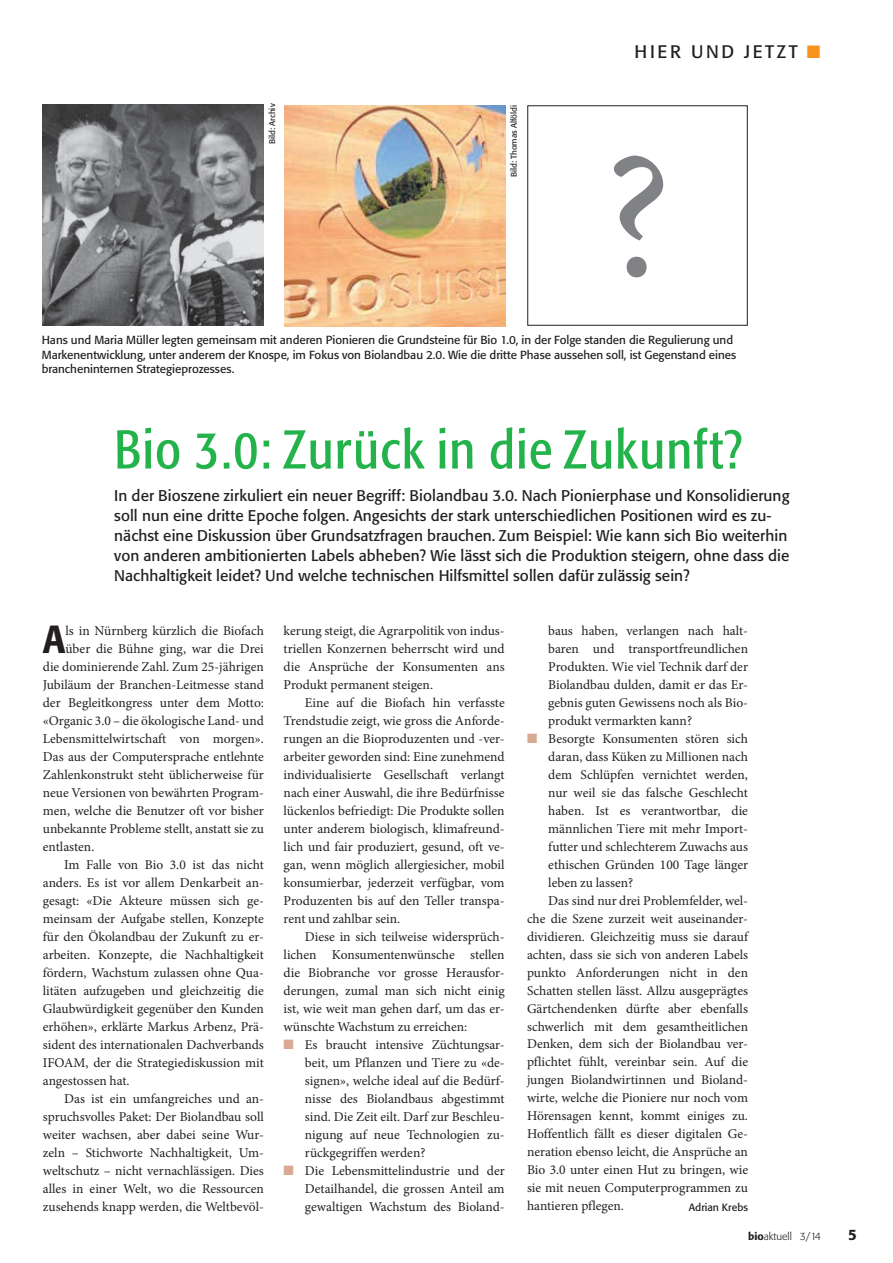
<style>
.page{position:relative;width:893px;height:1263px;background:#fff}
.page>*{position:absolute;margin:0;border:0;box-sizing:border-box;transform-origin:0 0}
.t1{font:179.85px "Minion Pro";color:#808285}
.t2{font:condensed 54px "Formata BQ";letter-spacing:.025em;color:#24b34b}
.t3{font:500 condensed 38.85px "Formata BQ";color:#231f20}
.t4{font:18px "Formata BQ";letter-spacing:.15em;color:#231f20}
.t5{font:15.3px/19.8px "Formata BQ";letter-spacing:.005em;color:#231f20}
.t6{font:500 15px "Formata BQ";color:#231f20}
.t7{font:13.5px/18px "Minion Pro";color:#231f20;text-align:justify}
.t8{font:11.55px/14.5px "Formata BQ";color:#231f20}
.t9{font:300 10.5px "Formata BQ";color:#231f20}
.t10{font:10.5px "Formata BQ";color:#231f20}
.t11{font:8.25px "Formata BQ";color:#231f20}
.s1{color:#f7931d}
.s2{color:#d8aa93}
.s3{font-weight:500}
</style>
<div class="page">
<img style="left:285px;top:105px;width:221px;height:221px">
<img style="left:43px;top:104px;width:221px;height:221px">
<div style="left:527px;top:105px;width:221px;height:221px;border:1px solid #231f20"></div>
<p class="t11" style="left:268px;top:144px;width:42px;rotate:-90deg">Bild: Archiv</p>
<p class="t11" style="left:510px;top:177px;width:74px;rotate:-90deg">Bild: Thomas Alföldi</p>
<h3 class="t4" style="left:635px;top:42px;width:187px">HIER UND JETZT <span class="s1">■</span></h3>
<h1 class="t1" style="left:603px;top:146px;width:70px">?</h1>
<p class="t8" style="left:42px;top:333px;width:696px">Hans und Maria Müller legten gemeinsam mit anderen Pionieren die Grundsteine für Bio 1.0, in der Folge standen die Regulierung und<br>Markenentwicklung, unter anderem der Knospe, im Fokus von Biolandbau 2.0. Wie die dritte Phase aussehen soll, ist Gegenstand eines brancheninternen Strategieprozesses.</p>
<h2 class="t2" style="left:114px;top:427px;width:630px">Bio 3.0: Zurück in die Zukunft?</h2>
<p class="t5" style="left:114px;top:487px;width:677px">In der Bioszene zirkuliert ein neuer Begriff: Biolandbau 3.0. Nach Pionierphase und Konsolidierung soll nun eine dritte Epoche folgen. Angesichts der stark unterschiedlichen Positionen wird es zu&shy;nächst eine Diskussion über Grundsatzfragen brauchen. Zum Beispiel: Wie kann sich Bio weiterhin von anderen ambitionierten Labels abheben? Wie lässt sich die Produktion steigern, ohne dass die Nachhaltigkeit leidet? Und welche technischen Hilfsmittel sollen dafür zulässig sein?</p>
<h3 class="t3" style="left:43px;top:626px;width:24px">A</h3>
<p class="t7" style="left:65px;top:623px;width:200px">ls in Nürnberg kürzlich die Biofach</p>
<p class="t7" style="left:65px;top:641px;width:200px">über die Bühne ging, war die Drei</p>
<p class="t7" style="left:43px;top:659px;width:223px">die dominierende Zahl. Zum 25-jährigen</p>
<p class="t7" style="left:43px;top:677px;width:223px">Jubiläum der Branchen-Leitmesse stand</p>
<p class="t7" style="left:43px;top:695px;width:223px">der Begleitkongress unter dem Motto:</p>
<p class="t7" style="left:43px;top:713px;width:223px">«Organic 3.0 – die ökologische Land- und</p>
<p class="t7" style="left:43px;top:731px;width:222px">Lebensmittelwirtschaft von morgen».</p>
<p class="t7" style="left:43px;top:749px;width:223px">Das aus der Computersprache entlehnte</p>
<p class="t7" style="left:43px;top:767px;width:222px">Zahlenkonstrukt steht üblicherweise für</p>
<p class="t7" style="left:43px;top:785px;width:223px">neue Versionen von bewährten Program-</p>
<p class="t7" style="left:43px;top:803px;width:223px">men, welche die Benutzer oft vor bisher</p>
<p class="t7" style="left:43px;top:821px;width:222px">unbekannte Probleme stellt, anstatt sie zu</p>
<p class="t7" style="left:43px;top:839px;width:53px">entlasten.</p>
<p class="t7" style="left:64px;top:857px;width:201px">Im Falle von Bio 3.0 ist das nicht</p>
<p class="t7" style="left:43px;top:875px;width:222px">anders. Es ist vor allem Denkarbeit an-</p>
<p class="t7" style="left:43px;top:893px;width:222px">gesagt: «Die Akteure müssen sich ge-</p>
<p class="t7" style="left:43px;top:911px;width:222px">meinsam der Aufgabe stellen, Konzepte</p>
<p class="t7" style="left:43px;top:929px;width:223px">für den Ökolandbau der Zukunft zu er-</p>
<p class="t7" style="left:43px;top:947px;width:222px">arbeiten. Konzepte, die Nachhaltigkeit</p>
<p class="t7" style="left:43px;top:965px;width:222px">fördern, Wachstum zulassen ohne Qua-</p>
<p class="t7" style="left:43px;top:983px;width:223px">litäten aufzugeben und gleichzeitig die</p>
<p class="t7" style="left:43px;top:1001px;width:223px">Glaubwürdigkeit gegenüber den Kunden</p>
<p class="t7" style="left:43px;top:1019px;width:222px">erhöhen», erklärte Markus Arbenz, Prä-</p>
<p class="t7" style="left:43px;top:1037px;width:223px">sident des internationalen Dachverbands</p>
<p class="t7" style="left:43px;top:1055px;width:222px">IFOAM, der die Strategiediskussion mit</p>
<p class="t7" style="left:43px;top:1073px;width:88px">angestossen hat.</p>
<p class="t7" style="left:64px;top:1091px;width:201px">Das ist ein umfangreiches und an-</p>
<p class="t7" style="left:43px;top:1109px;width:222px">spruchsvolles Paket: Der Biolandbau soll</p>
<p class="t7" style="left:43px;top:1127px;width:223px">weiter wachsen, aber dabei seine Wur-</p>
<p class="t7" style="left:43px;top:1145px;width:223px">zeln – Stichworte Nachhaltigkeit, Um-</p>
<p class="t7" style="left:43px;top:1163px;width:223px">weltschutz – nicht vernachlässigen. Dies</p>
<p class="t7" style="left:43px;top:1180px;width:222px">alles in einer Welt, wo die Ressourcen</p>
<p class="t7" style="left:43px;top:1198px;width:223px">zusehends knapp werden, die Weltbevöl-</p>
<p class="t7" style="left:284px;top:623px;width:223px">kerung steigt, die Agrarpolitik von indus&shy;triellen Konzernen beherrscht wird und die Ansprüche der Konsumenten ans Produkt permanent steigen.</p>
<p class="t7" style="left:284px;top:695px;width:223px;text-indent:21px">Eine auf die Biofach hin verfasste Trendstudie zeigt, wie gross die Anforde&shy;rungen an die Bioproduzenten und -ver&shy;arbeiter geworden sind: Eine zunehmend individualisierte Gesellschaft verlangt nach einer Auswahl, die ihre Bedürfnisse lückenlos befriedigt: Die Produkte sollen unter anderem biologisch, klimafreund&shy;lich und fair produziert, gesund, oft ve&shy;gan, wenn möglich allergiesicher, mobil konsumierbar, jederzeit verfügbar, vom Produzenten bis auf den Teller transpa&shy;rent und zahlbar sein.</p>
<p class="t7" style="left:284px;top:929px;width:223px;text-indent:21px">Diese in sich teilweise widersprüch&shy;lichen Konsumentenwünsche stellen die Biobranche vor grosse Herausfor&shy;derungen, zumal man sich nicht einig ist, wie weit man gehen darf, um das er&shy;wünschte Wachstum zu erreichen:</p>
<p class="t7" style="left:305px;top:1036px;width:201px;text-indent:-21px"><span class="s2">■</span> Es braucht intensive Züchtungsar&shy;beit, um Pflanzen und Tiere zu «de&shy;signen», welche ideal auf die Bedürf&shy;nisse des Biolandbaus abgestimmt sind. Die Zeit eilt. Darf zur Beschleu&shy;nigung auf neue Technologien zu&shy;rückgegriffen werden?</p>
<p class="t7" style="left:305px;top:1162px;width:201px;text-indent:-21px"><span class="s2">■</span> Die Lebensmittelindustrie und der Detailhandel, die grossen Anteil am gewaltigen Wachstum des Bioland-</p>
<p class="t7" style="left:548px;top:623px;width:201px">baus haben, verlangen nach halt&shy;baren und transportfreundlichen Produkten. Wie viel Technik darf der Biolandbau dulden, damit er das Er&shy;gebnis guten Gewissens noch als Bio&shy;produkt vermarkten kann?</p>
<p class="t7" style="left:527px;top:731px;width:223px"><span class="s2">■</span> Besorgte Konsumenten stören sich</p>
<p class="t7" style="left:548px;top:749px;width:201px">daran, dass Küken zu Millionen nach</p>
<p class="t7" style="left:548px;top:766px;width:201px">dem Schlüpfen vernichtet werden,</p>
<p class="t7" style="left:548px;top:784px;width:201px">nur weil sie das falsche Geschlecht</p>
<p class="t7" style="left:548px;top:802px;width:201px">haben. Ist es verantwortbar, die</p>
<p class="t7" style="left:548px;top:820px;width:201px">männlichen Tiere mit mehr Import-</p>
<p class="t7" style="left:548px;top:838px;width:201px">futter und schlechterem Zuwachs aus</p>
<p class="t7" style="left:548px;top:856px;width:201px">ethischen Gründen 100 Tage länger</p>
<p class="t7" style="left:548px;top:874px;width:87px">leben zu lassen?</p>
<p class="t7" style="left:548px;top:892px;width:201px">Das sind nur drei Problemfelder, wel-</p>
<p class="t7" style="left:527px;top:910px;width:223px">che die Szene zurzeit weit auseinander-</p>
<p class="t7" style="left:527px;top:928px;width:223px">dividieren. Gleichzeitig muss sie darauf</p>
<p class="t7" style="left:527px;top:946px;width:223px">achten, dass sie sich von anderen Labels</p>
<p class="t7" style="left:527px;top:964px;width:223px">punkto Anforderungen nicht in den</p>
<p class="t7" style="left:527px;top:982px;width:222px">Schatten stellen lässt. Allzu ausgeprägtes</p>
<p class="t7" style="left:527px;top:1000px;width:222px">Gärtchendenken dürfte aber ebenfalls</p>
<p class="t7" style="left:527px;top:1018px;width:223px">schwerlich mit dem gesamtheitlichen</p>
<p class="t7" style="left:527px;top:1036px;width:223px">Denken, dem sich der Biolandbau ver-</p>
<p class="t7" style="left:527px;top:1054px;width:223px">pflichtet fühlt, vereinbar sein. Auf die</p>
<p class="t7" style="left:527px;top:1072px;width:222px">jungen Biolandwirtinnen und Bioland-</p>
<p class="t7" style="left:527px;top:1090px;width:223px">wirte, welche die Pioniere nur noch vom</p>
<p class="t7" style="left:527px;top:1108px;width:222px">Hörensagen kennt, kommt einiges zu.</p>
<p class="t7" style="left:527px;top:1126px;width:223px">Hoffentlich fällt es dieser digitalen Ge-</p>
<p class="t7" style="left:527px;top:1144px;width:222px">neration ebenso leicht, die Ansprüche an</p>
<p class="t7" style="left:527px;top:1162px;width:223px">Bio 3.0 unter einen Hut zu bringen, wie</p>
<p class="t7" style="left:527px;top:1180px;width:223px">sie mit neuen Computerprogrammen zu</p>
<p class="t7" style="left:527px;top:1198px;width:98px">hantieren pflegen.</p>
<p class="t10" style="left:689px;top:1202px;width:61px">Adrian Krebs</p>
<p class="t9" style="left:748px;top:1232px;width:74px"><span class="s3">bio</span>aktuell 3/14</p>
<p class="t6" style="left:848px;top:1228px;width:10px">5</p>
</div>
